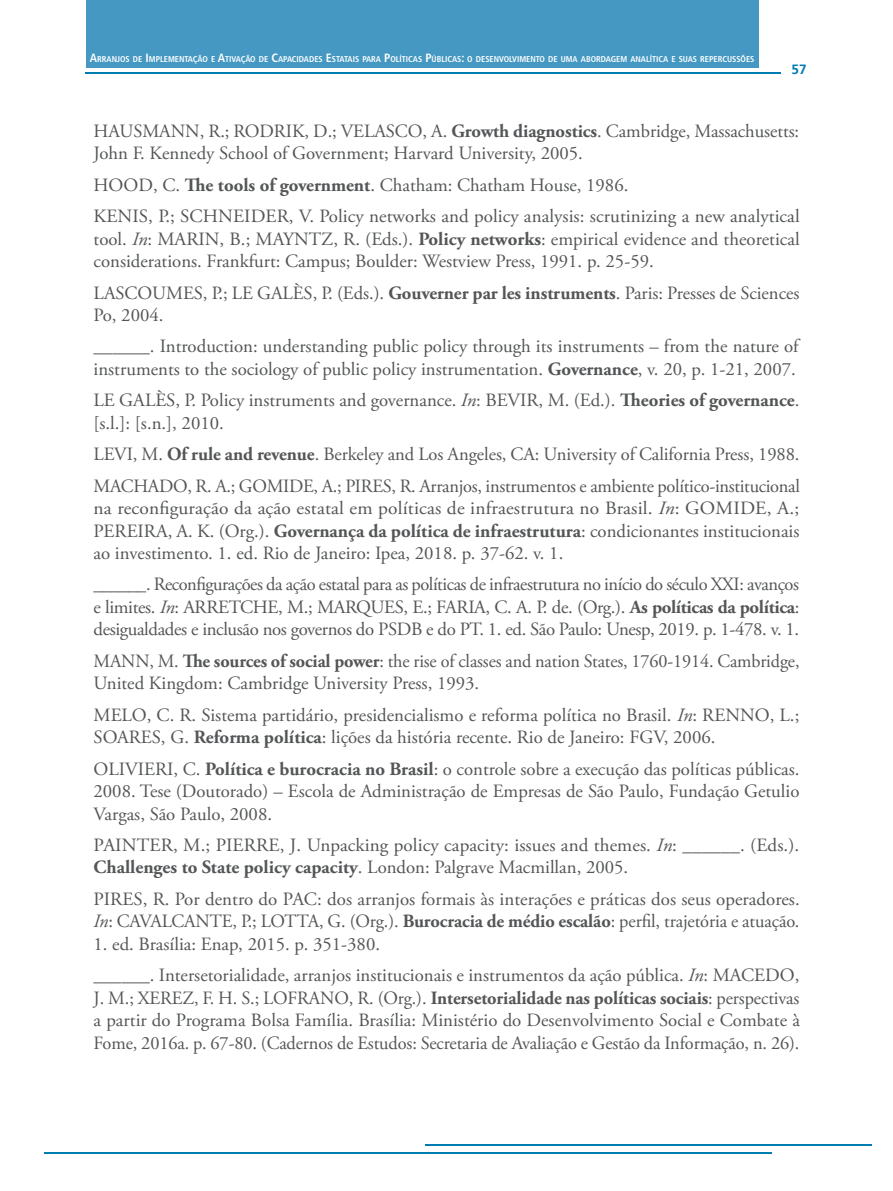
<style>
.page{position:relative;width:893px;height:1191px;background:#fff}
.page>*{position:absolute;margin:0;border:0;box-sizing:border-box;transform-origin:0 0}
.Referência_Texto{font:18.75px/22.5px "Adobe Garamond Pro";color:#545557}
.t1{font:700 13.5px "Frutiger LT Pro";color:#007cb0}
.t2{font:700 condensed 8.4px "Frutiger LT Pro";color:#fff}
.s1{font-size:12px}
.s2{font-weight:700}
.s3{font-style:italic}
</style>
<div class="page">
<hr style="left:86px;top:72px;width:695px;height:2px;background:#007cb0">
<hr style="left:425px;top:1144px;width:447px;height:1px;background:#007cb0">
<hr style="left:44px;top:1152px;width:727px;height:1px;background:#007cb0">
<div style="left:86px;top:0;width:673px;height:67px;background:#4498c2"></div>
<p class="t2" style="left:90px;top:54px;width:571px"><span class="s1">A</span>RRANJOS DE <span class="s1">I</span>MPLEMENTAÇÃO E <span class="s1">A</span>TIVAÇÃO DE <span class="s1">C</span>APACI DADES <span class="s1">E</span>STATAIS PARA <span class="s1">P</span>OLÍTICAS <span class="s1">P</span>ÚBLICAS<span class="s1">:</span> O DESENVOLVIMENTO DE UMA ABORDAGEM ANALÍTICA</p>
<p class="t2" style="left:671px;top:54px;width:85px">E SUAS REPERCUSSÕES</p>
<p class="t1" style="left:791px;top:61px;width:17px">57</p>
<p class="Referência_Texto" style="left:94px;top:120px;width:707px">HAUSMANN, R.; RODRIK, D.; VELASCO, A. <span class="s2">Growth diagnostics</span>. Cambridge, Massachusetts:<br>John F. Kennedy School of Government; Harvard University, 2005.</p>
<p class="Referência_Texto" style="left:94px;top:174px;width:536px">HOOD, C. <span class="s2">The tools of government</span>. Chatham: Chatham House, 1986.</p>
<p class="Referência_Texto" style="left:94px;top:206px;width:708px;text-align:justify">KENIS, P.; SCHNEIDER, V. Policy networks and policy analysis: scrutinizing a new analytical tool. <span class="s3">In</span>: MARIN, B.; MAYNTZ, R. (Eds.). <span class="s2">Policy networks</span>: empirical evidence and theoretical considerations. Frankfurt: Campus; Boulder: Westview Press, 1991. p. 25-59.</p>
<p class="Referência_Texto" style="left:94px;top:282px;width:707px">LASCOUMES, P.; LE GALÈS, P. (Eds.). <span class="s2">Gouverner par les instruments</span>. Paris: Presses de Sciences<br>Po, 2004.</p>
<p class="Referência_Texto" style="left:94px;top:336px;width:707px">______. Introduction: understanding public policy through its instruments – from the nature of instruments to the sociology of public policy instrumentation. <span class="s2">Governance</span>, v. 20, p. 1-21, 2007.</p>
<p class="Referência_Texto" style="left:94px;top:390px;width:707px">LE GALÈS, P. Policy instruments and governance. <span class="s3">In</span>: BEVIR, M. (Ed.). <span class="s2">Theories of governance</span>. [s.l.]: [s.n.], 2010.</p>
<p class="Referência_Texto" style="left:94px;top:443px;width:707px">LEVI, M. <span class="s2">Of rule and revenue</span>. Berkeley and Los Angeles, CA: University of California Press, 1988.</p>
<p class="Referência_Texto" style="left:94px;top:475px;width:708px;text-align:justify">MACHADO, R. A.; GOMIDE, A.; PIRES, R. Arranjos, instrumentos e ambiente político-institucional na reconfiguração da ação estatal em políticas de infraestrutura no Brasil. <span class="s3">In</span>: GOMIDE, A.; PEREIRA, A. K. (Org.). <span class="s2">Governança da política de infraestrutura</span>: condicionantes institucionais ao investimento. 1. ed. Rio de Janeiro: Ipea, 2018. p. 37-62. v. 1.</p>
<p class="Referência_Texto" style="left:94px;top:574px;width:707px;text-align:justify">______. Reconfigurações da ação estatal para as políticas de infraestrutura no início do século XXI: avanços e limites. <span class="s3">In</span>: ARRETCHE, M.; MARQUES, E.; FARIA, C. A. P. de. (Org.). <span class="s2">As políticas da política</span>: desigualdades e inclusão nos governos do PSDB e do PT. 1. ed. São Paulo: Unesp, 2019. p. 1-478. v. 1.</p>
<p class="Referência_Texto" style="left:94px;top:650px;width:707px">MANN, M. <span class="s2">The sources of social power</span>: the rise of classes and nation States, 1760-1914. Cambridge,<br>United Kingdom: Cambridge University Press, 1993.</p>
<p class="Referência_Texto" style="left:94px;top:704px;width:707px">MELO, C. R. Sistema partidário, presidencialismo e reforma política no Brasil. <span class="s3">In</span>: RENNO, L.;<br>SOARES, G. <span class="s2">Reforma política</span>: lições da história recente. Rio de Janeiro: FGV, 2006.</p>
<p class="Referência_Texto" style="left:94px;top:758px;width:707px;text-align:justify">OLIVIERI, C. <span class="s2">Política e burocracia no Brasil</span>: o controle sobre a execução das políticas públicas.<br>2008. Tese (Doutorado) – Escola de Administração de Empresas de São Paulo, Fundação Getulio Vargas, São Paulo, 2008.</p>
<p class="Referência_Texto" style="left:94px;top:834px;width:707px">PAINTER, M.; PIERRE, J. Unpacking policy capacity: issues and themes. <span class="s3">In</span>: ______. (Eds.).<br><span class="s2">Challenges to State policy capacity</span>. London: Palgrave Macmillan, 2005.</p>
<p class="Referência_Texto" style="left:94px;top:888px;width:708px">PIRES, R. Por dentro do PAC: dos arranjos formais às interações e práticas dos seus operadores.<br><span class="s3">In</span>: CAVALCANTE, P.; LOTTA, G. (Org.). <span class="s2">Burocracia de médio escalão</span>: perfil, trajetória e atuação.</p>
<p class="Referência_Texto" style="left:94px;top:933px;width:288px">1. ed. Brasília: Enap, 2015. p. 351-380.</p>
<p class="Referência_Texto" style="left:94px;top:964px;width:708px;text-align:justify">______. Intersetorialidade, arranjos institucionais e instrumentos da ação pública. <span class="s3">In</span>: MACEDO, J. M.; XEREZ, F. H. S.; LOFRANO, R. (Org.). <span class="s2">Intersetorialidade nas políticas sociais</span>: perspectivas a partir do Programa Bolsa Família. Brasília: Ministério do Desenvolvimento Social e Combate à Fome, 2016a. p. 67-80. (Cadernos de Estudos: Secretaria de Avaliação e Gestão da Informação, n. 26).</p>
</div>
